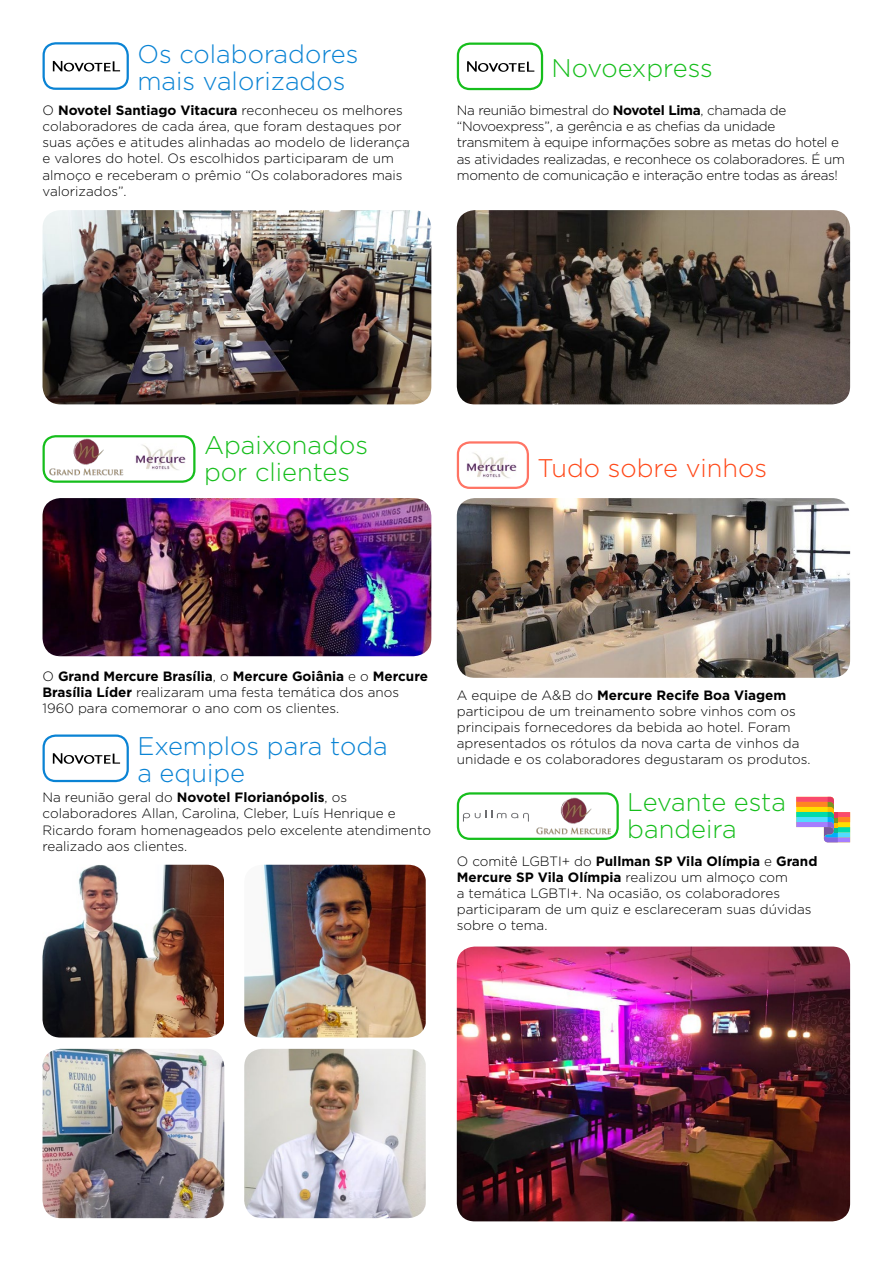
<style>
.page{position:relative;width:893px;height:1263px;background:#fff}
.page>*{position:absolute;margin:0;border:0;box-sizing:border-box;transform-origin:0 0}
.t1{font:300 25.5px/27px "Gotham";color:#0a83d4}
.t2{font:300 25.5px/27px "Gotham";color:#16be1c}
.t3{font:300 25.5px "Gotham";color:#ff4818}
.t4{font:300 13.5px/16.2px "Gotham";color:#000}
.t5{font:300 13.5px/16.2px "Gotham";letter-spacing:-.02em;color:#000}
.s1{font-weight:700}
</style>
<div class="page">
<div style="left:43px;top:42px;width:86px;height:48px;border:2px solid #0a83d4;border-radius:12px"></div>
<svg style="left:53px;top:61px;width:67px;height:11px"></svg>
<img style="left:43px;top:210px;width:388px;height:194px">
<div style="left:457px;top:43px;width:86px;height:47px;border:2px solid #16be1c;border-radius:12px"></div>
<svg style="left:467px;top:61px;width:67px;height:11px"></svg>
<img style="left:457px;top:210px;width:393px;height:194px">
<div style="left:43px;top:435px;width:152px;height:48px;border:2px solid #16be1c;border-radius:12px"></div>
<img style="left:135px;top:444px;width:51px;height:26px">
<img style="left:49px;top:438px;width:74px;height:38px">
<img style="left:43px;top:498px;width:388px;height:158px">
<div style="left:457px;top:441px;width:72px;height:48px;border:2px solid #ff7464;border-radius:12px"></div>
<img style="left:466px;top:452px;width:51px;height:26px">
<img style="left:457px;top:498px;width:393px;height:180px">
<div style="left:43px;top:734px;width:86px;height:48px;border:2px solid #0a83d4;border-radius:12px"></div>
<svg style="left:53px;top:753px;width:67px;height:11px"></svg>
<img style="left:43px;top:865px;width:181px;height:172px">
<img style="left:244px;top:865px;width:182px;height:172px">
<img style="left:43px;top:1049px;width:181px;height:169px">
<img style="left:244px;top:1049px;width:182px;height:169px">
<div style="left:457px;top:792px;width:162px;height:48px;border:2px solid #16be1c;border-radius:12px"></div>
<img style="left:536px;top:797px;width:75px;height:38px">
<svg style="left:463px;top:811px;width:66px;height:10px"></svg>
<svg style="left:796px;top:797px;width:54px;height:45px"></svg>
<img style="left:457px;top:946px;width:393px;height:275px">
<h1 class="t1" style="left:137px;top:40px;width:223px">Os colaboradores mais valorizados</h1>
<p class="t4" style="left:43px;top:102px;width:369px">O <span class="s1">Novotel Santiago Vitacura</span> reconheceu os melhores colaboradores de cada área, que foram destaques por suas ações e atitudes alinhadas ao modelo de liderança e valores do hotel. Os escolhidos participaram de um almoço e receberam o prêmio “Os colaboradores mais valorizados”.</p>
<h1 class="t2" style="left:552px;top:54px;width:163px">Novoexpress</h1>
<p class="t5" style="left:457px;top:102px;width:390px">Na reunião bimestral do <span class="s1">Novotel Lima</span>, chamada de “Novoexpress”, a gerência e as chefias da unidade transmitem à equipe informações sobre as metas do hotel e as atividades realizadas, e reconhece os colaboradores. É um momento de comunicação e interação entre todas as áreas!</p>
<h1 class="t2" style="left:204px;top:431px;width:166px">Apaixonados por clientes</h1>
<h1 class="t3" style="left:537px;top:452px;width:231px">Tudo sobre vinhos</h1>
<p class="t4" style="left:43px;top:667px;width:387px">O <span class="s1">Grand Mercure Brasília</span>, o <span class="s1">Mercure Goiânia</span> e o <span class="s1">Mercure<br>Brasília Líder</span> realizaram uma festa temática dos anos<br>1960 para comemorar o ano com os clientes.</p>
<p class="t4" style="left:457px;top:686px;width:355px">A equipe de A&amp;B do <span class="s1">Mercure Recife Boa Viagem </span>participou de um treinamento sobre vinhos com os principais fornecedores da bebida ao hotel. Foram apresentados os rótulos da nova carta de vinhos da unidade e os colaboradores degustaram os produtos.</p>
<h1 class="t1" style="left:137px;top:732px;width:252px">Exemplos para toda a equipe</h1>
<p class="t4" style="left:43px;top:789px;width:390px">Na reunião geral do <span class="s1">Novotel Florianópolis</span>, os colaboradores Allan, Carolina, Cleber, Luís Henrique e Ricardo foram homenageados pelo excelente atendimento realizado aos clientes.</p>
<h1 class="t2" style="left:627px;top:788px;width:160px">Levante esta bandeira</h1>
<p class="t4" style="left:457px;top:852px;width:362px">O comitê LGBTI+ do <span class="s1">Pullman SP Vila Olímpia</span> e <span class="s1">Grand Mercure SP Vila Olímpia</span> realizou um almoço com<br>a temática LGBTI+. Na ocasião, os colaboradores participaram de um quiz e esclareceram suas dúvidas sobre o tema.</p>
</div>
